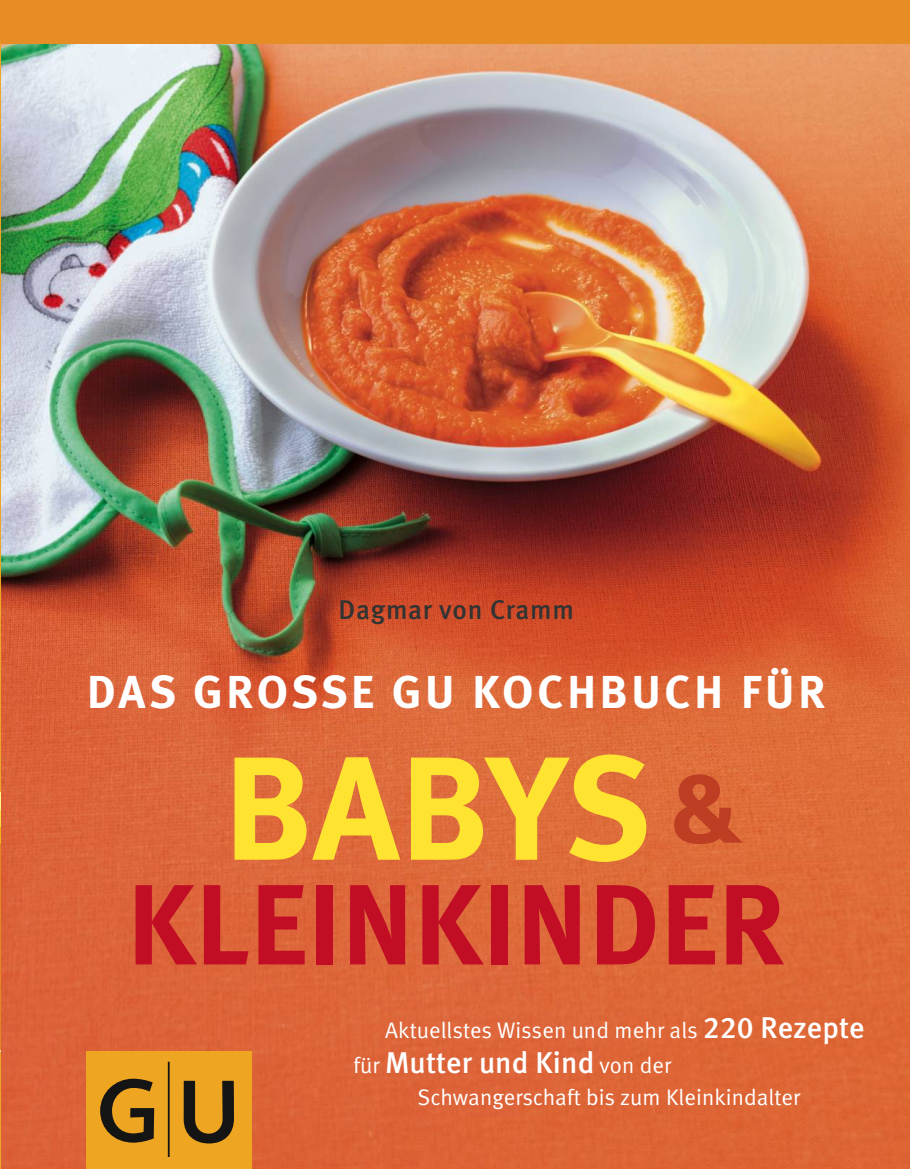
<style>
.page{position:relative;width:910px;height:1169px;background:#fff}
.page>*{position:absolute;margin:0;border:0;box-sizing:border-box;transform-origin:0 0}
.t1{font:700 147px "Meta";color:#fee330}
.t2{font:700 114px "Meta";letter-spacing:.01em;color:#c10e25}
.t3{font:700 102.6px "Meta";color:#bd3e23}
.t4{font:700 46.2px "Meta";letter-spacing:.085em;color:#fff}
.t5{font:500 30px "Meta";letter-spacing:.005em;color:#fff}
.t6{font:500 27px "Meta";letter-spacing:.03em;color:#323333}
.t7{font:22.5px "Meta Normal LF";color:#fff}
.s1{font-family:"Meta Medium LF";font-size:30px}
.s2{font-family:"Meta Normal LF";font-weight:400;font-size:22.5px}
</style>
<div class="page">
<img style="left:1px;top:43px;width:908px;height:1126px">
<div style="left:0;top:0;width:909px;height:43px;background:#e68e25"></div>
<div style="left:86px;top:1051px;width:165px;height:118px;background:#eda522"></div>
<hr style="left:168px;top:1062px;width:2px;height:95px;background:#141414">
<svg style="left:100px;top:1079px;width:54px;height:63px"></svg>
<svg style="left:184px;top:1081px;width:50px;height:62px"></svg>
<hr style="left:0;top:43px;width:1px;height:1123px;background:#eda522">
<hr style="left:0;top:1051px;width:1px;height:118px;background:#eda522">
<hr style="left:0;top:827px;width:1px;height:223px;background:#e58424">
<svg style="left:0;top:792px;width:1px;height:51px"></svg>
<p class="t6" style="left:338px;top:599px;width:237px">Dagmar von Cramm</p>
<h3 class="t4" style="left:87px;top:674px;width:739px">DAS GROSSE GU KOCHBUCH FÜR</h3>
<h1 class="t1" style="left:224px;top:751px;width:428px">BABYS</h1>
<h2 class="t2" style="left:127px;top:880px;width:658px">KLEINKINDER</h2>
<h3 class="t3" style="left:669px;top:767px;width:74px">&amp;</h3>
<p class="t7" style="left:385px;top:1022px;width:480px">Aktuellstes Wissen und mehr als <span class="s1">220 Rezepte</span></p>
<h3 class="t5" style="left:353px;top:1051px;width:319px"><span class="s2">für</span> Mutter und Kind <span class="s2">von der</span></h3>
<p class="t7" style="left:417px;top:1088px;width:384px">Schwangerschaft bis zum Kleinkindalter</p>
</div>
